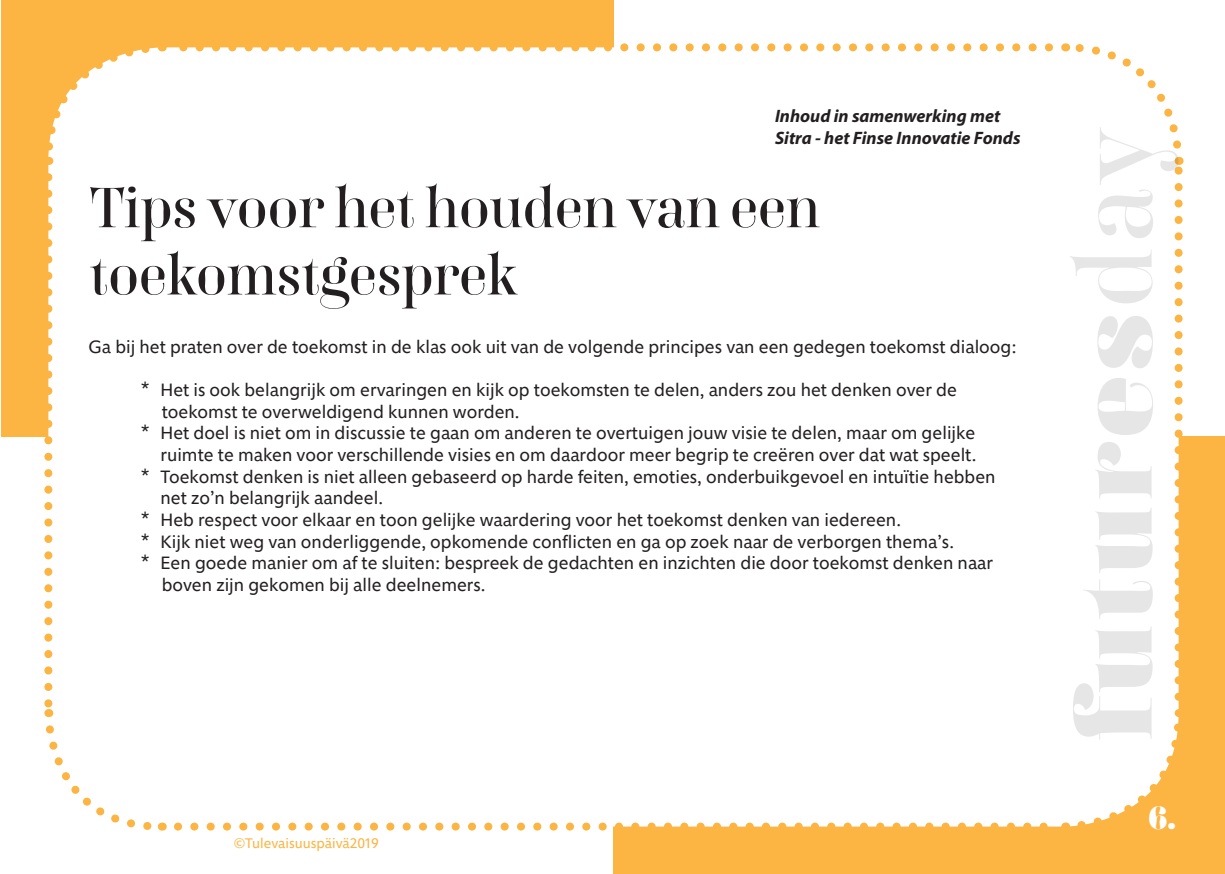
<style>
.page{position:relative;width:1225px;height:874px;background:#fff}
.page>*{position:absolute;margin:0;border:0;box-sizing:border-box;transform-origin:0 0}
.t1{font:56px/67.2px "Carina Pro";color:#231f20}
.t2{font:900 32px "Carina Pro";color:#fff}
.t3{font:18px/21.6px "Morandi";color:#231f20}
.t4{font:italic 700 18px "Myriad Pro";color:#231f20}
.t5{font:14px "Morandi";color:#fcb442}
.s1{font-size:20px}
</style>
<div class="page">
<div style="left:613px;top:437px;width:612px;height:436px;background:#fcb442"></div>
<div style="left:1px;top:0;width:612px;height:437px;background:#fcb442"></div>
<div style="left:48px;top:47px;width:1130px;height:779px;background:#fff;border-radius:113px"></div>
<svg style="left:178px;top:822px;width:879px;height:8px"></svg>
<svg style="left:170px;top:43px;width:879px;height:8px"></svg>
<svg style="left:48px;top:47px;width:107px;height:118px"></svg>
<svg style="left:44px;top:177px;width:119px;height:654px"></svg>
<svg style="left:1065px;top:43px;width:121px;height:784px"></svg>
<p class="t4" style="left:775px;top:104px;width:227px">Inhoud in samenwerking met</p>
<p class="t4" style="left:775px;top:126px;width:247px">Sitra - het Finse Innovatie Fonds</p>
<p class="t1" style="left:90px;top:174px;width:732px">Tips voor het houden van een toekomstgesprek</p>
<p class="t3" style="left:88px;top:334px;width:929px">Ga bij het praten over de toekomst in de klas ook uit van de volgende principes van een gedegen toekomst dialoog:</p>
<p class="t3" style="left:162px;top:377px;width:796px;text-indent:-21px"><span class="s1">*</span> Het is ook belangrijk om ervaringen en kijk op toekomsten te delen, anders zou het denken over de toekomst te overweldigend kunnen worden.</p>
<p class="t3" style="left:141px;top:421px;width:837px;text-align:right"><span class="s1">*</span> Het doel is niet om in discussie te gaan om anderen te overtuigen jouw visie te delen, maar om gelijke ruimte te maken voor verschillende visies en om daardoor meer begrip te creëren over dat wat speelt.</p>
<p class="t3" style="left:160px;top:464px;width:836px;text-indent:-20px"><span class="s1">*</span> Toekomst denken is niet alleen gebaseerd op harde feiten, emoties, onderbuikgevoel en intuïtie hebben net zo’n belangrijk aandeel.</p>
<p class="t3" style="left:141px;top:507px;width:762px"><span class="s1">*</span> Heb respect voor elkaar en toon gelijke waardering voor het toekomst denken van iedereen.</p>
<p class="t3" style="left:141px;top:529px;width:815px"><span class="s1">*</span> Kijk niet weg van onderliggende, opkomende conflicten en ga op zoek naar de verborgen thema’s.</p>
<p class="t3" style="left:162px;top:550px;width:833px;text-indent:-21px"><span class="s1">*</span> Een goede manier om af te sluiten: bespreek de gedachten en inzichten die door toekomst denken naar boven zijn gekomen bij alle deelnemers.</p>
<p class="t5" style="left:234px;top:831px;width:147px">©Tulevaisuuspäivä2019</p>
<p class="t2" style="left:1148px;top:793px;width:30px">6.</p>
</div>
